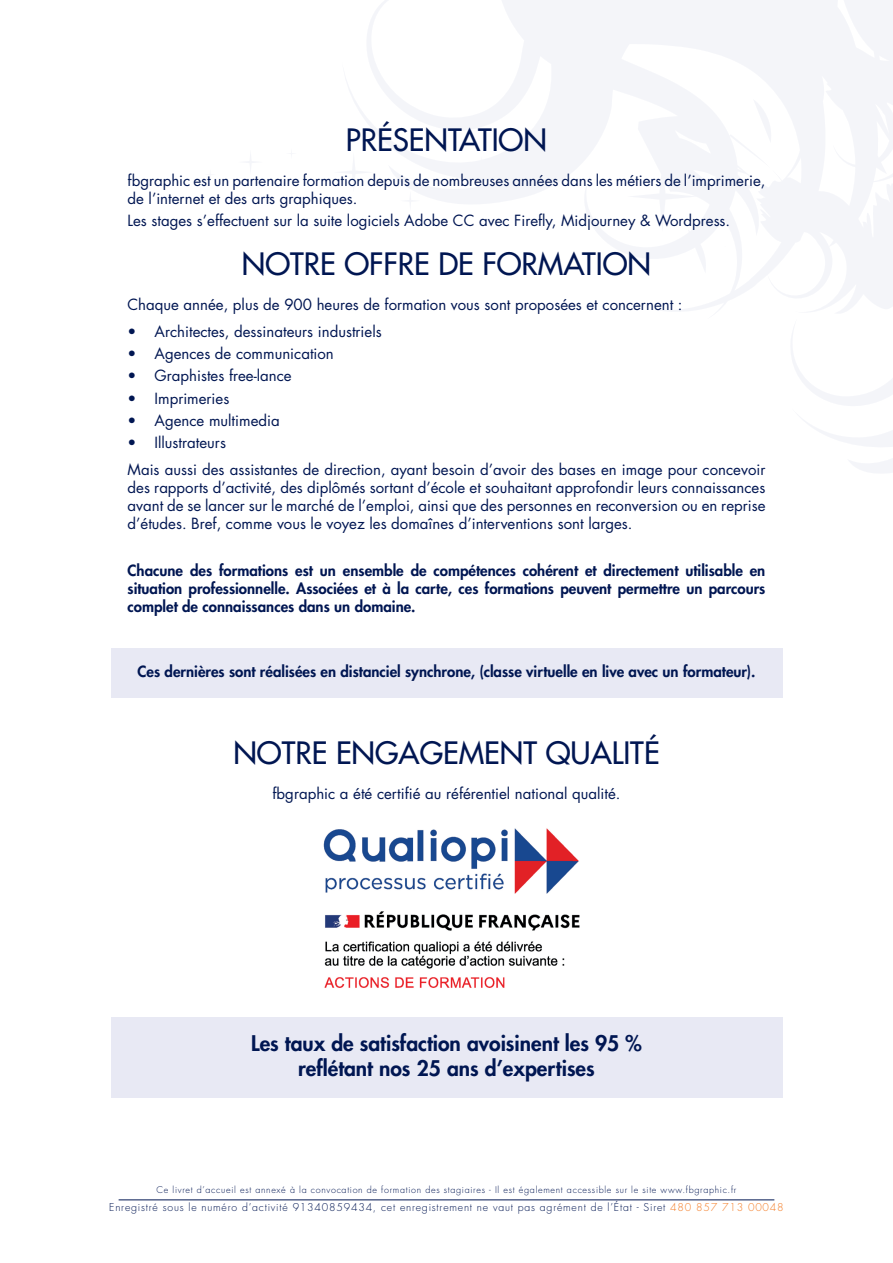
<style>
.page{position:relative;width:893px;height:1263px;background:#fff}
.page>*{position:absolute;margin:0;border:0;box-sizing:border-box;transform-origin:0 0}
.t1{font:30px "Futura";color:#001652}
.t2{font:800 21px/25.2px "Futura";color:#001652;text-align:center}
.t3{font:15px/18px "Futura";color:#001652}
.t4{font:800 15px/18px "Futura";color:#001652;text-align:justify}
.t5{font:300 10.5px "Futura";letter-spacing:.075em;color:#001652}
.t6{font:300 9px "Futura";letter-spacing:.075em;color:#001652}
.s1{color:#f47b23}
</style>
<div class="page">
<svg style="left:248px;top:0;width:645px;height:473px"></svg>
<hr style="left:119px;top:1199px;width:655px;height:1px;background:#001652">
<div style="left:111px;top:648px;width:671px;height:49px;background:#e8e9f4"></div>
<div style="left:111px;top:1017px;width:671px;height:80px;background:#e8e9f4"></div>
<img style="left:323px;top:828px;width:257px;height:160px">
<h1 class="t1" style="left:346px;top:121px;width:203px">PRÉSENTATION</h1>
<p class="t3" style="left:128px;top:172px;width:639px">fbgraphic est un partenaire formation depuis de nombreuses années dans les métiers de l’imprimerie, de l’internet et des arts graphiques.</p>
<p class="t3" style="left:128px;top:212px;width:604px">Les stages s’effectuent sur la suite logiciels Adobe CC avec Firefly, Midjourney &amp; Wordpress.</p>
<h1 class="t1" style="left:242px;top:245px;width:411px">NOTRE OFFRE DE FORMATION</h1>
<p class="t3" style="left:128px;top:296px;width:556px">Chaque année, plus de 900 heures de formation vous sont proposées et concernent :</p>
<p class="t3" style="left:128px;top:322px;width:256px">• Architectes, dessinateurs industriels</p>
<p class="t3" style="left:128px;top:345px;width:208px">• Agences de communication</p>
<p class="t3" style="left:128px;top:367px;width:166px">• Graphistes free-lance</p>
<p class="t3" style="left:128px;top:389px;width:103px">• Imprimeries</p>
<p class="t3" style="left:128px;top:411px;width:154px">• Agence multimedia</p>
<p class="t3" style="left:128px;top:429px;width:639px;line-height:26.5px">• Illustrateurs<br>Mais aussi des assistantes de direction, ayant besoin d’avoir des bases en image pour concevoir</p>
<p class="t3" style="left:128px;top:478px;width:639px;text-align:justify">des rapports d’activité, des diplômés sortant d’école et souhaitant approfondir leurs connaissances avant de se lancer sur le marché de l’emploi, ainsi que des personnes en reconversion ou en reprise d’études. Bref, comme vous le voyez les domaînes d’interventions sont larges.</p>
<p class="t4" style="left:128px;top:562px;width:639px">Chacune des formations est un ensemble de compétences cohérent et directement utilisable en situation professionnelle. Associées et à la carte, ces formations peuvent permettre un parcours complet de connaissances dans un domaine.</p>
<p class="t4" style="left:138px;top:662px;width:619px">Ces dernières sont réalisées en distanciel synchrone, (classe virtuelle en live avec un formateur).</p>
<h1 class="t1" style="left:233px;top:734px;width:428px">NOTRE ENGAGEMENT QUALITÉ</h1>
<p class="t3" style="left:273px;top:785px;width:349px">fbgraphic a été certifié au référentiel national qualité.</p>
<h2 class="t2" style="left:251px;top:1030px;width:392px">Les taux de satisfaction avoisinent les 95 % reflétant nos 25 ans d’expertises</h2>
<p class="t6" style="left:157px;top:1184px;width:581px">Ce livret d’accueil est annexé à la convocation de formation des stagiaires - Il est également accessible sur le site www.fbgraphic.fr</p>
<p class="t5" style="left:109px;top:1201px;width:676px">Enregistré sous le numéro d’activité 91340859434, cet enregistrement ne vaut pas agrément de l’État - Siret <span class="s1">480 857 713 00048</span></p>
</div>
